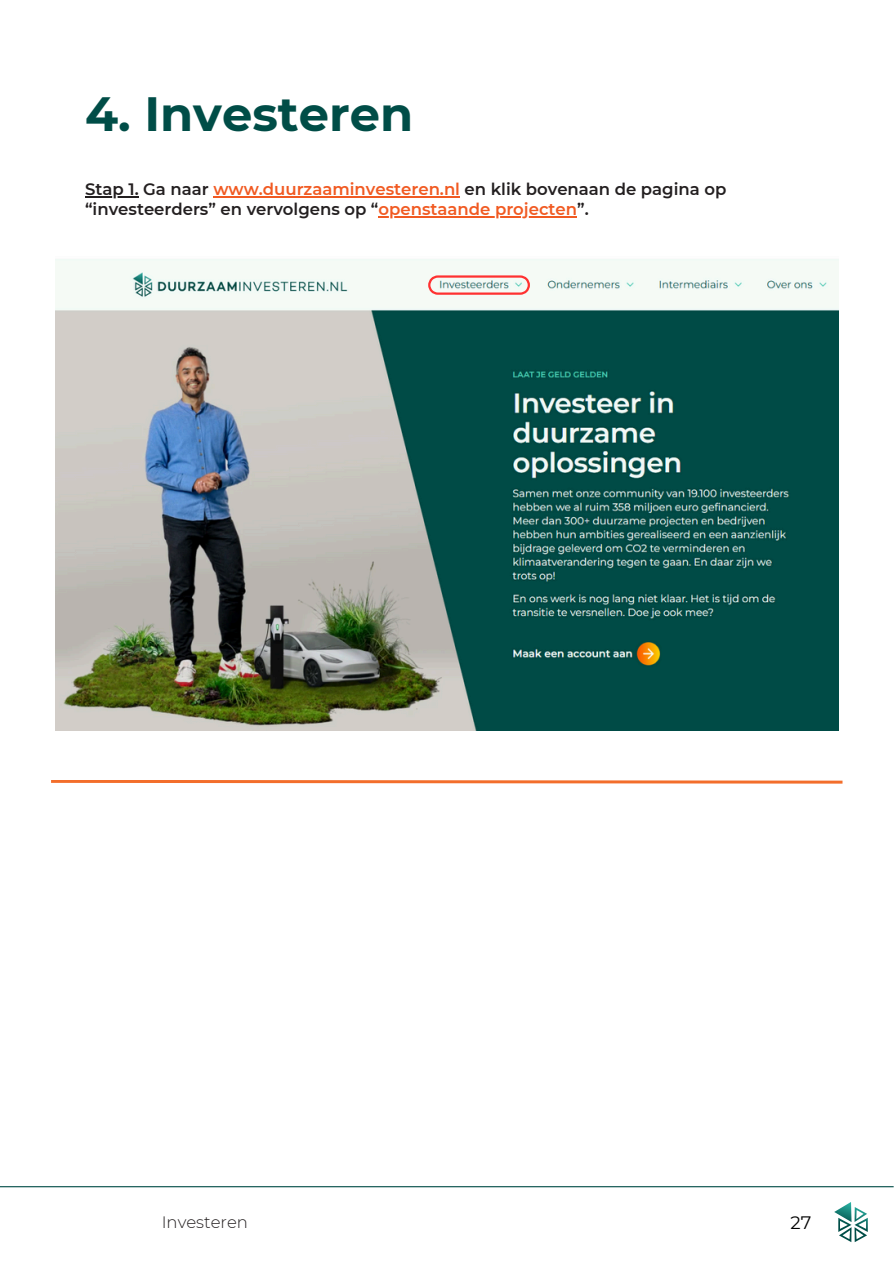
<style>
.page{position:relative;width:894px;height:1264px;background:#fff}
.page>*{position:absolute;margin:0;border:0;box-sizing:border-box;transform-origin:0 0}
.t1{font:700 48px "Montserrat";color:#004d47}
.t2{font:18px "Montserrat";color:#000}
.t3{font:600 16.5px/20.2px "Montserrat";color:#231f20}
.t4{font:300 16.5px "Montserrat";color:#231f20}
.s1{color:#f15a22}
</style>
<div class="page">
<hr style="left:85px;top:196px;width:54px;height:1px;background:#231f20">
<hr style="left:213px;top:196px;width:247px;height:1px;background:#f15a22">
<hr style="left:378px;top:216px;width:199px;height:1px;background:#f15a22">
<svg style="left:51px;top:780px;width:791px;height:3px;background:#f37b3e"></svg>
<img style="left:55px;top:259px;width:783px;height:471px">
<svg style="left:428px;top:275px;width:101px;height:20px"></svg>
<hr style="left:0;top:1186px;width:893px;height:1px;background:#004b46">
<svg style="left:834px;top:1202px;width:33px;height:40px"></svg>
<p class="t1" style="left:85px;top:84px;width:329px">4. Investeren</p>
<h1 class="t3" style="left:85px;top:179px;width:642px">Stap 1. Ga naar <span class="s1">www.duurzaaminvesteren.nl</span> en klik bovenaan de pagina op “investeerders” en vervolgens op “<span class="s1">openstaande projecten</span>”.</h1>
<p class="t4" style="left:162px;top:1211px;width:88px">Investeren</p>
<p class="t2" style="left:790px;top:1211px;width:22px">27</p>
</div>
